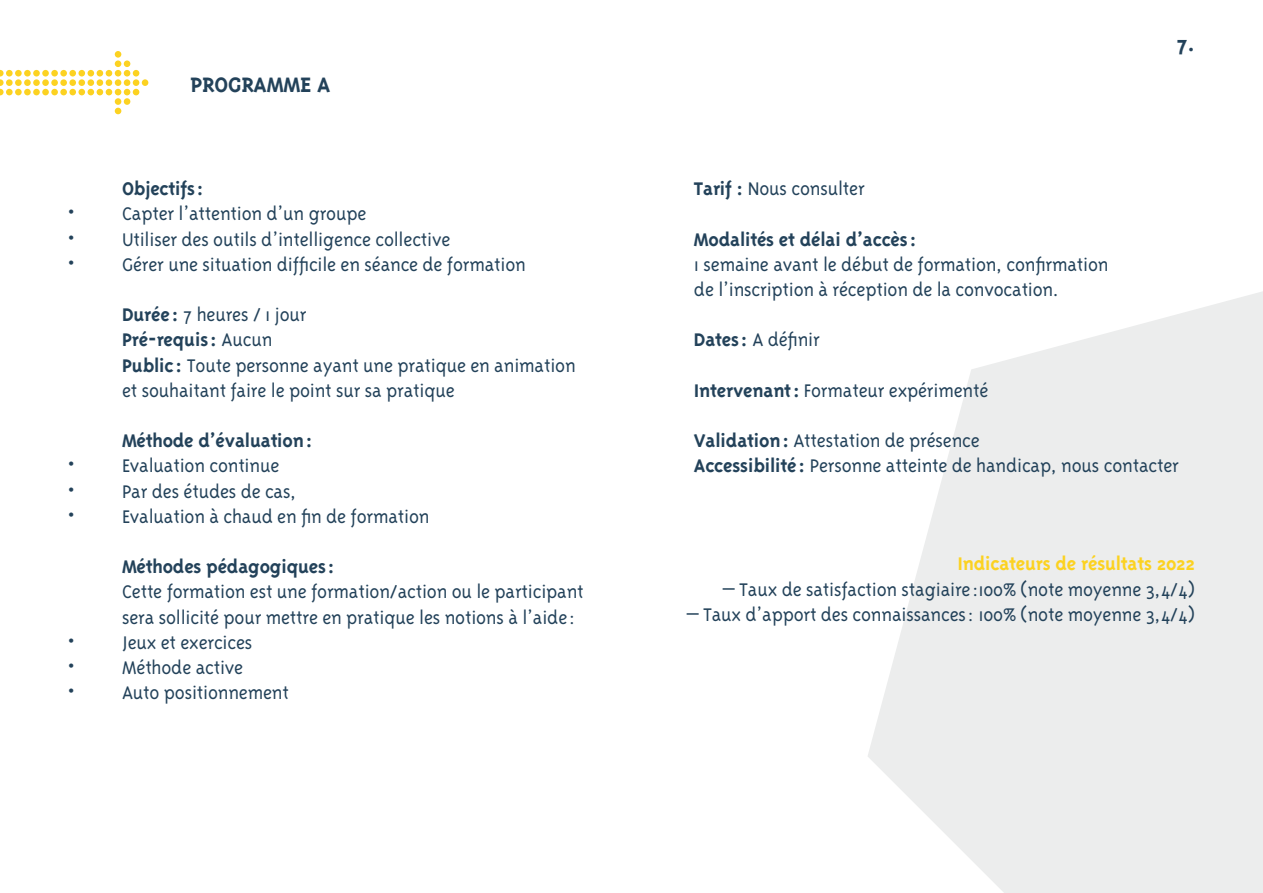
<style>
.page{position:relative;width:1263px;height:893px;background:#fff}
.page>*{position:absolute;margin:0;border:0;box-sizing:border-box;transform-origin:0 0}
.t1{font:700 24px "Triplex Serif";color:#23425a}
.t2{font:700 24px "Triplex";color:#23425a}
.t3{font:300 21px/25.2px "Triplex";letter-spacing:-.01em;color:#23425a}
.t4{font:700 21px "Triplex";letter-spacing:-.01em;color:#23425a}
.t5{font:700 21px "Triplex";letter-spacing:-.01em;color:#fcd221}
.s1{font-weight:700}
</style>
<div class="page">
<svg style="left:868px;top:291px;width:395px;height:602px;fill:#eceded"></svg>
<div style="left:115px;top:51px;width:6px;height:7px;background:#fcd221;border-radius:50%"></div>
<div style="left:115px;top:60px;width:6px;height:7px;background:#fcd221;border-radius:50%"></div>
<div style="left:115px;top:70px;width:6px;height:7px;background:#fcd221;border-radius:50%"></div>
<div style="left:115px;top:79px;width:6px;height:7px;background:#fcd221;border-radius:50%"></div>
<div style="left:115px;top:98px;width:6px;height:7px;background:#fcd221;border-radius:50%"></div>
<svg style="left:115px;top:108px;width:6px;height:6px"></svg>
<div style="left:124px;top:60px;width:6px;height:7px;background:#fcd221;border-radius:50%"></div>
<div style="left:124px;top:70px;width:6px;height:7px;background:#fcd221;border-radius:50%"></div>
<div style="left:124px;top:79px;width:6px;height:7px;background:#fcd221;border-radius:50%"></div>
<div style="left:106px;top:70px;width:6px;height:7px;background:#fcd221;border-radius:50%"></div>
<div style="left:106px;top:79px;width:6px;height:7px;background:#fcd221;border-radius:50%"></div>
<div style="left:97px;top:70px;width:6px;height:7px;background:#fcd221;border-radius:50%"></div>
<div style="left:97px;top:79px;width:6px;height:7px;background:#fcd221;border-radius:50%"></div>
<div style="left:88px;top:70px;width:6px;height:7px;background:#fcd221;border-radius:50%"></div>
<div style="left:88px;top:79px;width:6px;height:7px;background:#fcd221;border-radius:50%"></div>
<div style="left:78px;top:70px;width:7px;height:7px;background:#fcd221;border-radius:50%"></div>
<div style="left:78px;top:79px;width:7px;height:7px;background:#fcd221;border-radius:50%"></div>
<div style="left:78px;top:89px;width:7px;height:6px;background:#fcd221;border-radius:50%"></div>
<div style="left:69px;top:70px;width:7px;height:7px;background:#fcd221;border-radius:50%"></div>
<div style="left:69px;top:79px;width:7px;height:7px;background:#fcd221;border-radius:50%"></div>
<div style="left:69px;top:89px;width:7px;height:6px;background:#fcd221;border-radius:50%"></div>
<div style="left:60px;top:70px;width:7px;height:7px;background:#fcd221;border-radius:50%"></div>
<div style="left:60px;top:79px;width:7px;height:7px;background:#fcd221;border-radius:50%"></div>
<div style="left:60px;top:89px;width:7px;height:6px;background:#fcd221;border-radius:50%"></div>
<div style="left:51px;top:70px;width:7px;height:7px;background:#fcd221;border-radius:50%"></div>
<div style="left:51px;top:79px;width:7px;height:7px;background:#fcd221;border-radius:50%"></div>
<div style="left:51px;top:89px;width:7px;height:6px;background:#fcd221;border-radius:50%"></div>
<div style="left:42px;top:70px;width:7px;height:7px;background:#fcd221;border-radius:50%"></div>
<div style="left:42px;top:79px;width:7px;height:7px;background:#fcd221;border-radius:50%"></div>
<div style="left:42px;top:89px;width:7px;height:6px;background:#fcd221;border-radius:50%"></div>
<div style="left:33px;top:70px;width:7px;height:7px;background:#fcd221;border-radius:50%"></div>
<div style="left:33px;top:79px;width:7px;height:7px;background:#fcd221;border-radius:50%"></div>
<div style="left:33px;top:89px;width:7px;height:6px;background:#fcd221;border-radius:50%"></div>
<div style="left:24px;top:70px;width:7px;height:7px;background:#fcd221;border-radius:50%"></div>
<div style="left:24px;top:79px;width:7px;height:7px;background:#fcd221;border-radius:50%"></div>
<div style="left:24px;top:89px;width:7px;height:6px;background:#fcd221;border-radius:50%"></div>
<div style="left:15px;top:70px;width:7px;height:7px;background:#fcd221;border-radius:50%"></div>
<div style="left:15px;top:79px;width:7px;height:7px;background:#fcd221;border-radius:50%"></div>
<div style="left:15px;top:89px;width:7px;height:6px;background:#fcd221;border-radius:50%"></div>
<div style="left:6px;top:70px;width:7px;height:7px;background:#fcd221;border-radius:50%"></div>
<div style="left:6px;top:79px;width:7px;height:7px;background:#fcd221;border-radius:50%"></div>
<div style="left:6px;top:89px;width:7px;height:6px;background:#fcd221;border-radius:50%"></div>
<svg style="left:0;top:70px;width:4px;height:25px"></svg>
<div style="left:124px;top:98px;width:6px;height:7px;background:#fcd221;border-radius:50%"></div>
<div style="left:133px;top:70px;width:6px;height:7px;background:#fcd221;border-radius:50%"></div>
<div style="left:133px;top:79px;width:6px;height:7px;background:#fcd221;border-radius:50%"></div>
<svg style="left:88px;top:89px;width:51px;height:6px"></svg>
<div style="left:142px;top:79px;width:6px;height:7px;background:#fcd221;border-radius:50%"></div>
<p class="t1" style="left:191px;top:71px;width:141px">PROGRAMME A</p>
<p class="t4" style="left:122px;top:177px;width:83px">Objectifs:</p>
<p class="t3" style="left:68px;top:201px;width:300px">• Capter l’attention d’un groupe</p>
<p class="t3" style="left:68px;top:226px;width:384px">• Utiliser des outils d’intelligence collective</p>
<p class="t3" style="left:68px;top:251px;width:459px">• Gérer une situation difficile en séance de formation</p>
<p class="t3" style="left:122px;top:302px;width:455px"><span class="s1">Durée:</span> 7 heures / 1 jour<br><span class="s1">Pré-requis:</span> Aucun<br><span class="s1">Public:</span> Toute personne ayant une pratique en animation et souhaitant faire le point sur sa pratique</p>
<p class="t4" style="left:122px;top:429px;width:192px">Méthode d’évaluation:</p>
<p class="t3" style="left:68px;top:453px;width:213px">• Evaluation continue</p>
<p class="t3" style="left:68px;top:478px;width:230px">• Par des études de cas,</p>
<p class="t3" style="left:68px;top:503px;width:363px">• Evaluation à chaud en fin de formation</p>
<p class="t4" style="left:122px;top:555px;width:214px">Méthodes pédagogiques:</p>
<p class="t3" style="left:122px;top:579px;width:463px">Cette formation est une formation/action ou le participant sera sollicité pour mettre en pratique les notions à l’aide:</p>
<p class="t3" style="left:68px;top:629px;width:186px">• Jeux et exercices</p>
<p class="t3" style="left:68px;top:655px;width:177px">• Méthode active</p>
<p class="t3" style="left:68px;top:680px;width:222px">• Auto positionnement</p>
<p class="t2" style="left:1177px;top:30px;width:20px">7.</p>
<p class="t3" style="left:694px;top:176px;width:172px"><span class="s1">Tarif :</span> Nous consulter</p>
<p class="t4" style="left:694px;top:227px;width:224px">Modalités et délai d’accès:</p>
<p class="t3" style="left:694px;top:251px;width:416px">1 semaine avant le début de formation, confirmation de l’inscription à réception de la convocation.</p>
<p class="t3" style="left:694px;top:327px;width:127px"><span class="s1">Dates:</span> A définir</p>
<p class="t3" style="left:694px;top:377px;width:296px"><span class="s1">Intervenant:</span> Formateur expérimenté</p>
<p class="t3" style="left:694px;top:428px;width:486px"><span class="s1">Validation:</span> Attestation de présence<br><span class="s1">Accessibilité:</span> Personne atteinte de handicap, nous contacter</p>
<p class="t5" style="left:957px;top:552px;width:239px">Indicateurs de résultats 2022</p>
<p class="t3" style="left:723px;top:576px;width:473px">– Taux de satisfaction stagiaire:100% (note moyenne 3,4/4)</p>
<p class="t3" style="left:687px;top:602px;width:510px">– Taux d’apport des connaissances: 100% (note moyenne 3,4/4)</p>
</div>
